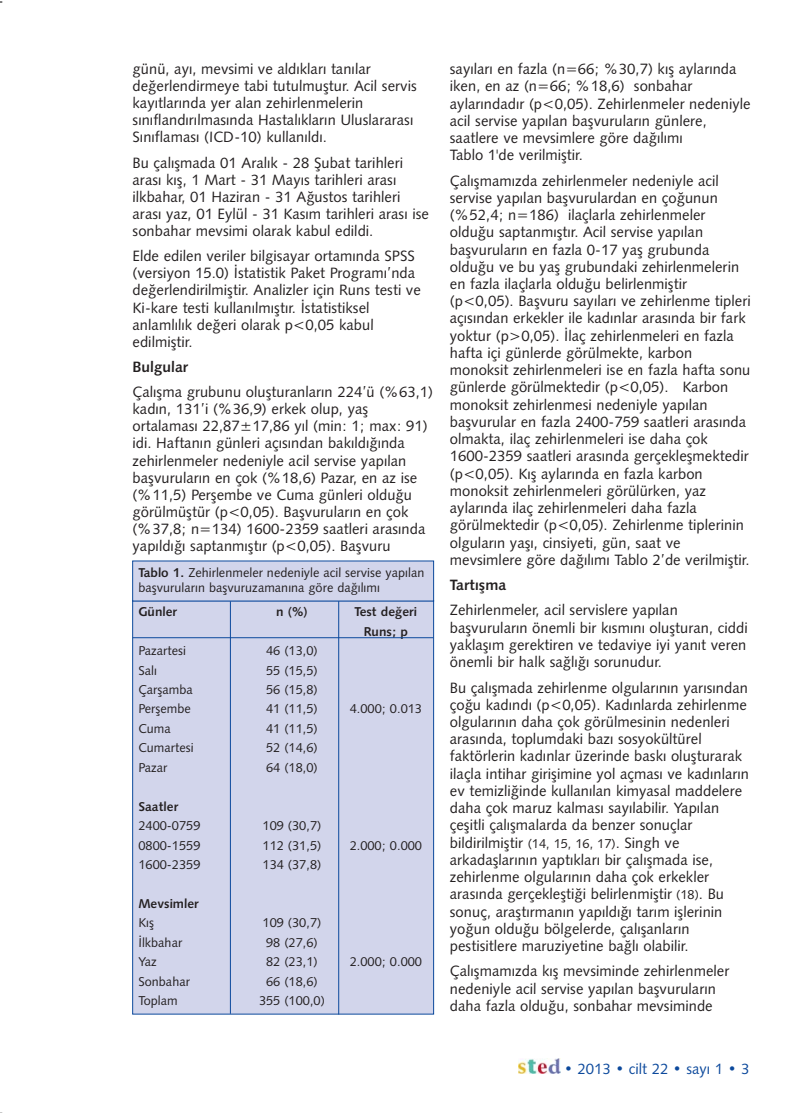
<style>
.page{position:relative;width:801px;height:1113px;background:#fff}
.page>*{position:absolute;margin:0;border:0;box-sizing:border-box;transform-origin:0 0}
.t1{font:15px/17.2px "Humanist 531 BT Roman A";color:#231f20}
.t2{font:15px "Humanist 531 BT Roman A";color:#0c499c}
.t3{font:15px "Humanist 531 BT Bold A";color:#231f20}
.t4{font:12.9px/15.5px "Humanist 531 BT Roman A";color:#231f20}
.t5{font:12.9px/19.5px "Humanist 531 BT Bold A";color:#231f20;text-align:center}
.s1{font-family:"Humanist 531 BT Bold A"}
.s2{font-size:12.9px}
</style>
<div class="page">
<img style="left:518px;top:1058px;width:42px;height:16px">
<div style="left:133px;top:601px;width:300px;height:413px;background:#d2d5eb"></div>
<div style="left:133px;top:561px;width:300px;height:40px;background:#d2d5eb"></div>
<hr style="left:133px;top:637px;width:300px;height:1px;background:#0c499c">
<hr style="left:230px;top:601px;width:1px;height:412px;background:#0c499c">
<hr style="left:338px;top:601px;width:1px;height:413px;background:#0c499c">
<p class="t1" style="left:133px;top:62px;width:286px">günü, ayı, mevsimi ve aldıkları tanılar değerlendirmeye tabi tutulmuştur. Acil servis kayıtlarında yer alan zehirlenmelerin sınıflandırılmasında Hastalıkların Uluslararası Sınıflaması (ICD-10) kullanıldı.</p>
<p class="t1" style="left:133px;top:155px;width:298px">Bu çalışmada 01 Aralık - 28 Şubat tarihleri arası kış, 1 Mart - 31 Mayıs tarihleri arası ilkbahar, 01 Haziran - 31 Ağustos tarihleri arası yaz, 01 Eylül - 31 Kasım tarihleri arası ise sonbahar mevsimi olarak kabul edildi.</p>
<p class="t1" style="left:133px;top:249px;width:290px">Elde edilen veriler bilgisayar ortamında SPSS (versiyon 15.0) İstatistik Paket Programı’nda değerlendirilmiştir. Analizler için Runs testi ve Ki-kare testi kullanılmıştır. İstatistiksel anlamlılık değeri olarak p&lt;0,05 kabul edilmiştir.</p>
<p class="t3" style="left:133px;top:361px;width:57px">Bulgular</p>
<p class="t1" style="left:133px;top:385px;width:302px">Çalışma grubunu oluşturanların 224’ü (%63,1) kadın, 131’i (%36,9) erkek olup, yaş ortalaması 22,87±17,86 yıl (min: 1; max: 91) idi. Haftanın günleri açısından bakıldığında zehirlenmeler nedeniyle acil servise yapılan başvuruların en çok (%18,6) Pazar, en az ise (%11,5) Perşembe ve Cuma günleri olduğu görülmüştür (p&lt;0,05). Başvuruların en çok (%37,8; n=134) 1600-2359 saatleri arasında yapıldığı saptanmıştır (p&lt;0,05). Başvuru</p>
<p class="t4" style="left:138px;top:565px;width:287px"><span class="s1">Tablo 1.</span> Zehirlenmeler nedeniyle acil servise yapılan başvuruların başvuruzamanına göre dağılımı</p>
<p class="t5" style="left:138px;top:603px;width:40px">Günler</p>
<p class="t5" style="left:276px;top:603px;width:33px">n (%)</p>
<p class="t5" style="left:354px;top:603px;width:64px">Test değeri<br>Runs; p</p>
<p class="t4" style="left:138px;top:644px;width:49px">Pazartesi</p>
<p class="t4" style="left:266px;top:644px;width:53px">46 (13,0)</p>
<p class="t4" style="left:138px;top:663px;width:20px">Salı</p>
<p class="t4" style="left:266px;top:663px;width:53px">55 (15,5)</p>
<p class="t4" style="left:138px;top:683px;width:56px">Çarşamba</p>
<p class="t4" style="left:266px;top:683px;width:53px">56 (15,8)</p>
<p class="t4" style="left:138px;top:702px;width:54px">Perşembe</p>
<p class="t4" style="left:266px;top:702px;width:53px">41 (11,5)</p>
<p class="t4" style="left:350px;top:702px;width:74px">4.000; 0.013</p>
<p class="t4" style="left:138px;top:722px;width:34px">Cuma</p>
<p class="t4" style="left:266px;top:722px;width:53px">41 (11,5)</p>
<p class="t4" style="left:138px;top:741px;width:57px">Cumartesi</p>
<p class="t4" style="left:266px;top:741px;width:53px">52 (14,6)</p>
<p class="t4" style="left:138px;top:760px;width:31px">Pazar</p>
<p class="t4" style="left:266px;top:760px;width:53px">64 (18,0)</p>
<p class="t5" style="left:138px;top:797px;width:41px">Saatler</p>
<p class="t4" style="left:138px;top:819px;width:64px">2400-0759</p>
<p class="t4" style="left:262px;top:819px;width:60px">109 (30,7)</p>
<p class="t4" style="left:138px;top:838px;width:64px">0800-1559</p>
<p class="t4" style="left:262px;top:838px;width:60px">112 (31,5)</p>
<p class="t4" style="left:349px;top:838px;width:74px">2.000; 0.000</p>
<p class="t4" style="left:138px;top:858px;width:64px">1600-2359</p>
<p class="t4" style="left:262px;top:858px;width:60px">134 (37,8)</p>
<p class="t5" style="left:138px;top:895px;width:62px">Mevsimler</p>
<p class="t4" style="left:138px;top:916px;width:17px">Kış</p>
<p class="t4" style="left:262px;top:916px;width:60px">109 (30,7)</p>
<p class="t4" style="left:138px;top:935px;width:45px">İlkbahar</p>
<p class="t4" style="left:266px;top:935px;width:53px">98 (27,6)</p>
<p class="t4" style="left:138px;top:955px;width:20px">Yaz</p>
<p class="t4" style="left:266px;top:955px;width:53px">82 (23,1)</p>
<p class="t4" style="left:350px;top:955px;width:74px">2.000; 0.000</p>
<p class="t4" style="left:138px;top:974px;width:53px">Sonbahar</p>
<p class="t4" style="left:266px;top:974px;width:53px">66 (18,6)</p>
<p class="t4" style="left:138px;top:994px;width:41px">Toplam</p>
<p class="t4" style="left:259px;top:994px;width:67px">355 (100,0)</p>
<p class="t1" style="left:450px;top:62px;width:302px">sayıları en fazla (n=66; %30,7) kış aylarında iken, en az (n=66; %18,6) sonbahar aylarındadır (p&lt;0,05). Zehirlenmeler nedeniyle acil servise yapılan başvuruların günlere, saatlere ve mevsimlere göre dağılımı<br>Tablo 1'de verilmiştir.</p>
<p class="t1" style="left:450px;top:173px;width:302px">Çalışmamızda zehirlenmeler nedeniyle acil servise yapılan başvurulardan en çoğunun (%52,4; n=186) ilaçlarla zehirlenmeler olduğu saptanmıştır. Acil servise yapılan başvuruların en fazla 0-17 yaş grubunda olduğu ve bu yaş grubundaki zehirlenmelerin en fazla ilaçlarla olduğu belirlenmiştir (p&lt;0,05). Başvuru sayıları ve zehirlenme tipleri açısından erkekler ile kadınlar arasında bir fark yoktur (p&gt;0,05). İlaç zehirlenmeleri en fazla hafta içi günlerde görülmekte, karbon monoksit zehirlenmeleri ise en fazla hafta sonu günlerde görülmektedir (p&lt;0,05). Karbon monoksit zehirlenmesi nedeniyle yapılan başvurular en fazla 2400-759 saatleri arasında olmakta, ilaç zehirlenmeleri ise daha çok 1600-2359 saatleri arasında gerçekleşmektedir (p&lt;0,05). Kış aylarında en fazla karbon monoksit zehirlenmeleri görülürken, yaz aylarında ilaç zehirlenmeleri daha fazla görülmektedir (p&lt;0,05). Zehirlenme tiplerinin olguların yaşı, cinsiyeti, gün, saat ve mevsimlere göre dağılımı Tablo 2’de verilmiştir.</p>
<p class="t3" style="left:450px;top:579px;width:58px">Tartışma</p>
<p class="t1" style="left:450px;top:603px;width:299px">Zehirlenmeler, acil servislere yapılan başvuruların önemli bir kısmını oluşturan, ciddi yaklaşım gerektiren ve tedaviye iyi yanıt veren önemli bir halk sağlığı sorunudur.</p>
<p class="t1" style="left:450px;top:680px;width:301px">Bu çalışmada zehirlenme olgularının yarısından çoğu kadındı (p&lt;0,05). Kadınlarda zehirlenme olgularının daha çok görülmesinin nedenleri arasında, toplumdaki bazı sosyokültürel faktörlerin kadınlar üzerinde baskı oluşturarak ilaçla intihar girişimine yol açması ve kadınların ev temizliğinde kullanılan kimyasal maddelere daha çok maruz kalması sayılabilir. Yapılan çeşitli çalışmalarda da benzer sonuçlar bildirilmiştir <span class="s2">(14, 15, 16, 17)</span>. Singh ve arkadaşlarının yaptıkları bir çalışmada ise, zehirlenme olgularının daha çok erkekler arasında gerçekleştiği belirlenmiştir <span class="s2">(18)</span>. Bu sonuç, araştırmanın yapıldığı tarım işlerinin yoğun olduğu bölgelerde, çalışanların pestisitlere maruziyetine bağlı olabilir.</p>
<p class="t1" style="left:450px;top:964px;width:281px">Çalışmamızda kış mevsiminde zehirlenmeler nedeniyle acil servise yapılan başvuruların daha fazla olduğu, sonbahar mevsiminde</p>
<p class="t2" style="left:564px;top:1062px;width:187px">• 2013 • cilt 22 • sayý 1 • 3</p>
</div>
